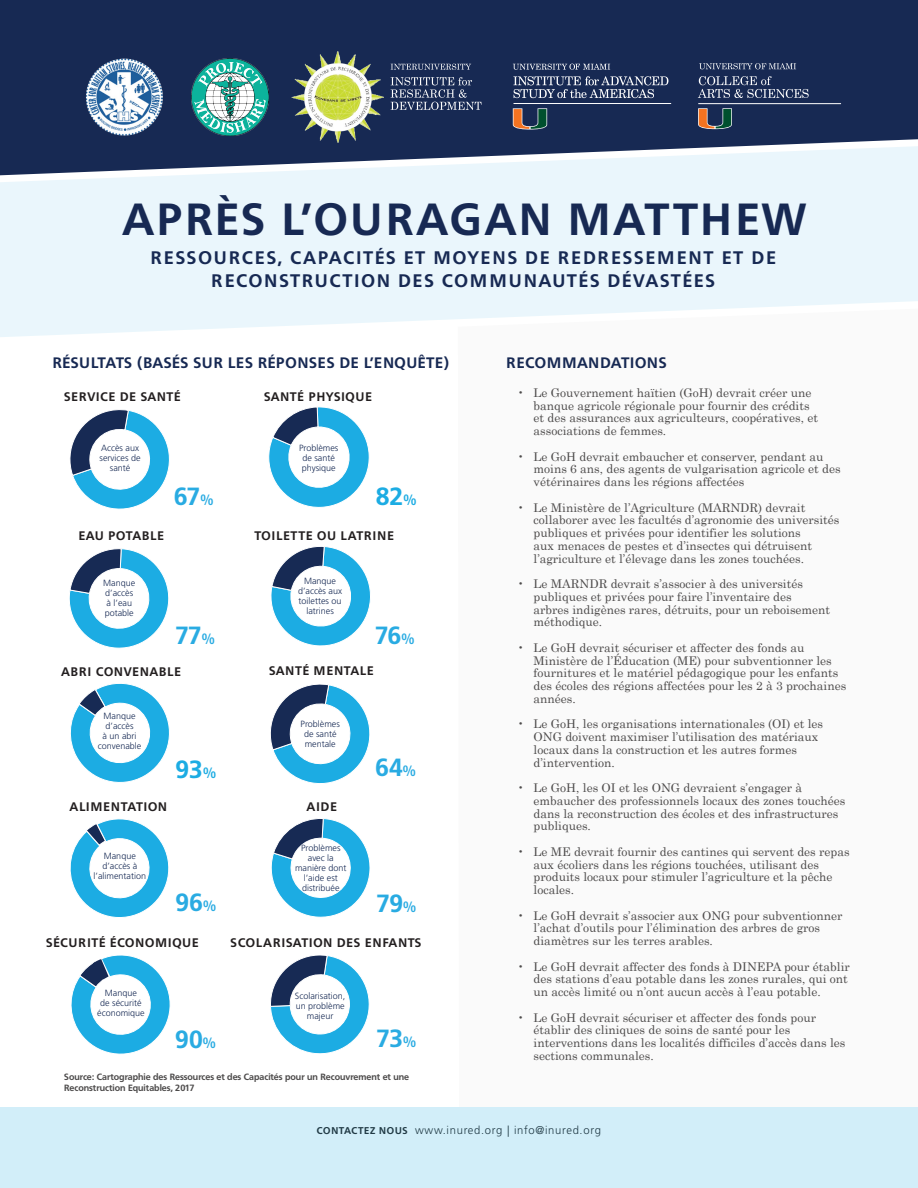
<style>
.page{position:relative;width:918px;height:1188px;background:#fff}
.page>*{position:absolute;margin:0;border:0;box-sizing:border-box;transform-origin:0 0}
.t1{font:700 44.55px "Frutiger BQ";letter-spacing:.06em;color:#172953}
.t2{font:700 24.6px "Frutiger BQ";letter-spacing:-.02em;color:#29abe2}
.t3{font:700 24.6px "Frutiger BQ";color:#1cace3}
.t4{font:700 18px/22.5px "Frutiger BQ";letter-spacing:.12em;color:#172953;text-align:center}
.t5{font:700 15px "Frutiger BQ";letter-spacing:.04em;color:#172953}
.t6{font:700 15px "Frutiger BQ";letter-spacing:.06em;color:#172953}
.t7{font:700 12.3px "Frutiger BQ";letter-spacing:.06em;color:#231f20}
.t8{font:700 12.3px "Frutiger BQ";letter-spacing:.08em;color:#231f20}
.t9{font:12px/12.8px "Century Schoolbook";color:#4d4b4b}
.t10{font:300 11.25px "Frutiger LT Std";letter-spacing:.06em;color:#231f20}
.t11{font:300 9px/10.1px "Frutiger LT Std";color:#172a54;text-align:center}
.t12{font:700 9px/10.8px "Frutiger BQ";color:#4d4b4b}
.s1{font-size:14.85px}
.s2{font-family:"Frutiger BQ";font-weight:700;font-size:9.75px}
</style>
<div class="page">
<svg style="left:271px;top:546px;width:100px;height:100px"></svg>
<svg style="left:70px;top:409px;width:100px;height:100px"></svg>
<svg style="left:268px;top:407px;width:102px;height:101px"></svg>
<svg style="left:70px;top:683px;width:100px;height:100px"></svg>
<svg style="left:270px;top:955px;width:100px;height:99px"></svg>
<svg style="left:70px;top:819px;width:99px;height:99px"></svg>
<svg style="left:271px;top:818px;width:99px;height:100px"></svg>
<div style="left:0;top:182px;width:918px;height:120px;background:#eaf6fc"></div>
<div style="left:0;top:0;width:918px;height:139px;background:#172953"></div>
<svg style="left:0;top:139px;width:918px;height:43px"></svg>
<svg style="left:0;top:302px;width:884px;height:35px"></svg>
<svg style="left:69px;top:548px;width:100px;height:101px"></svg>
<svg style="left:71px;top:955px;width:99px;height:99px"></svg>
<svg style="left:270px;top:684px;width:100px;height:100px"></svg>
<svg style="left:513px;top:108px;width:34px;height:22px"></svg>
<hr style="left:514px;top:103px;width:157px;height:1px;background:#fff">
<svg style="left:513px;top:76px;width:155px;height:22px;background:#4e5b7b"></svg>
<svg style="left:513px;top:64px;width:97px;height:6px"></svg>
<img style="left:292px;top:52px;width:91px;height:90px">
<svg style="left:391px;top:64px;width:80px;height:6px"></svg>
<svg style="left:391px;top:77px;width:91px;height:33px;background:#435173"></svg>
<img style="left:86px;top:59px;width:77px;height:77px;border-radius:38px">
<img style="left:191px;top:59px;width:77px;height:77px">
<svg style="left:698px;top:108px;width:34px;height:21px"></svg>
<svg style="left:698px;top:76px;width:111px;height:22px;background:#415072"></svg>
<svg style="left:699px;top:63px;width:97px;height:6px"></svg>
<hr style="left:698px;top:103px;width:143px;height:1px;background:#fff">
<div style="left:0;top:1107px;width:918px;height:81px;background:#d2eef9"></div>
<p class="t1" style="left:122px;top:192px;width:686px">APRÈS L’OURAGAN MATTHEW</p>
<p class="t4" style="left:151px;top:247px;width:627px">RESSOURCES, CAPACITÉS ET MOYENS DE REDRESSEMENT ET DE<br>RECONSTRUCTION DES COMMUNAUTÉS DÉVASTÉES</p>
<p class="t5" style="left:53px;top:354px;width:398px">RÉSULTATS (BASÉS SUR LES RÉPONSES DE L’ENQUÊTE)</p>
<p class="t7" style="left:64px;top:389px;width:118px">SERVICE DE SANTÉ</p>
<p class="t7" style="left:264px;top:389px;width:109px">SANTÉ PHYSIQUE</p>
<p class="t11" style="left:100px;top:443px;width:42px">Accès aux services de santé</p>
<p class="t11" style="left:299px;top:443px;width:41px;text-align:left">Problèmes de santé physique</p>
<p class="t2" style="left:174px;top:481px;width:41px">67<span class="s1">%</span></p>
<p class="t3" style="left:376px;top:481px;width:42px">82<span class="s1">%</span></p>
<p class="t7" style="left:79px;top:528px;width:87px">EAU POTABLE</p>
<p class="t11" style="left:103px;top:578px;width:34px;text-align:left">Manque d’accès à l’eau potable</p>
<p class="t8" style="left:255px;top:528px;width:141px">TOILETTE OU LATRINE</p>
<p class="t11" style="left:298px;top:576px;width:46px">Manque d’accès aux toilettes ou latrines</p>
<p class="t2" style="left:175px;top:621px;width:41px">77<span class="s1">%</span></p>
<p class="t2" style="left:375px;top:620px;width:41px">76<span class="s1">%</span></p>
<p class="t7" style="left:61px;top:664px;width:121px">ABRI CONVENABLE</p>
<p class="t7" style="left:269px;top:664px;width:106px">SANTÉ MENTALE</p>
<p class="t11" style="left:98px;top:711px;width:45px">Manque d’accès<br>à un abri convenable</p>
<p class="t11" style="left:301px;top:719px;width:41px">Problèmes de santé mentale</p>
<p class="t3" style="left:175px;top:755px;width:42px">93<span class="s1">%</span></p>
<p class="t2" style="left:375px;top:753px;width:42px">64<span class="s1">%</span></p>
<p class="t7" style="left:70px;top:799px;width:99px">ALIMENTATION</p>
<p class="t7" style="left:307px;top:799px;width:32px">AIDE</p>
<p class="t11" style="left:94px;top:851px;width:54px">Manque d’accès à l’alimentation</p>
<p class="t11" style="left:295px;top:843px;width:53px">Problèmes avec la manière dont l’aide est distribuée</p>
<p class="t2" style="left:175px;top:888px;width:42px">96<span class="s1">%</span></p>
<p class="t2" style="left:376px;top:889px;width:42px">79<span class="s1">%</span></p>
<p class="t8" style="left:46px;top:935px;width:154px">SÉCURITÉ ÉCONOMIQUE</p>
<p class="t8" style="left:231px;top:935px;width:192px">SCOLARISATION DES ENFANTS</p>
<p class="t11" style="left:97px;top:988px;width:49px">Manque<br>de sécurité économique</p>
<p class="t2" style="left:175px;top:1025px;width:42px">90<span class="s1">%</span></p>
<p class="t11" style="left:295px;top:991px;width:52px">Scolarisation, un problème majeur</p>
<p class="t2" style="left:376px;top:1024px;width:42px">73<span class="s1">%</span></p>
<p class="t12" style="left:64px;top:1072px;width:347px">Source: Cartographie des Ressources et des Capacités pour un Recouvrement et une<br>Reconstruction Equitables, 2017</p>
<p class="t6" style="left:507px;top:354px;width:161px">RECOMMANDATIONS</p>
<p class="t9" style="left:534px;top:386px;width:286px;text-indent:-16px">• Le Gouvernement haïtien (GoH) devrait créer une banque agricole régionale pour fournir des crédits et des assurances aux agriculteurs, coopératives, et associations de femmes.</p>
<p class="t9" style="left:534px;top:450px;width:309px;text-indent:-16px">• Le GoH devrait embaucher et conserver, pendant au moins 6 ans, des agents de vulgarisation agricole et des vétérinaires dans les régions affectées</p>
<p class="t9" style="left:534px;top:501px;width:307px;text-indent:-16px">• Le Ministère de l’Agriculture (MARNDR) devrait collaborer avec les facultés d’agronomie des universités publiques et privées pour identifier les solutions<br>aux menaces de pestes et d’insectes qui détruisent l’agriculture et l’élevage dans les zones touchées.</p>
<p class="t9" style="left:534px;top:577px;width:298px;text-indent:-16px">• Le MARNDR devrait s’associer à des universités publiques et privées pour faire l’inventaire des<br>arbres indigènes rares, détruits, pour un reboisement méthodique.</p>
<p class="t9" style="left:534px;top:641px;width:314px;text-indent:-16px">• Le GoH devrait sécuriser et affecter des fonds au Ministère de l’Éducation (ME) pour subventionner les fournitures et le matériel pédagogique pour les enfants des écoles des régions affectées pour les 2 à 3 prochaines années.</p>
<p class="t9" style="left:534px;top:717px;width:291px;text-indent:-16px">• Le GoH, les organisations internationales (OI) et les ONG doivent maximiser l’utilisation des matériaux locaux dans la construction et les autres formes d’intervention.</p>
<p class="t9" style="left:534px;top:781px;width:313px;text-indent:-16px">• Le GoH, les OI et les ONG devraient s’engager à embaucher des professionnels locaux des zones touchées dans la reconstruction des écoles et des infrastructures publiques.</p>
<p class="t9" style="left:534px;top:845px;width:318px;text-indent:-16px">• Le ME devrait fournir des cantines qui servent des repas aux écoliers dans les régions touchées, utilisant des produits locaux pour stimuler l’agriculture et la pêche locales.</p>
<p class="t9" style="left:534px;top:909px;width:310px;text-indent:-16px">• Le GoH devrait s’associer aux ONG pour subventionner l’achat d’outils pour l’élimination des arbres de gros diamètres sur les terres arables.</p>
<p class="t9" style="left:534px;top:960px;width:318px;text-indent:-16px">• Le GoH devrait affecter des fonds à DINEPA pour établir des stations d’eau potable dans les zones rurales, qui ont un accès limité ou n’ont aucun accès à l’eau potable.</p>
<p class="t9" style="left:534px;top:1011px;width:313px;text-indent:-16px">• Le GoH devrait sécuriser et affecter des fonds pour établir des cliniques de soins de santé pour les interventions dans les localités difficiles d’accès dans les sections communales.</p>
<p class="t10" style="left:317px;top:1124px;width:286px"><span class="s2">CONTACTEZ NOUS</span> www.inured.org | info@inured.org</p>
</div>
